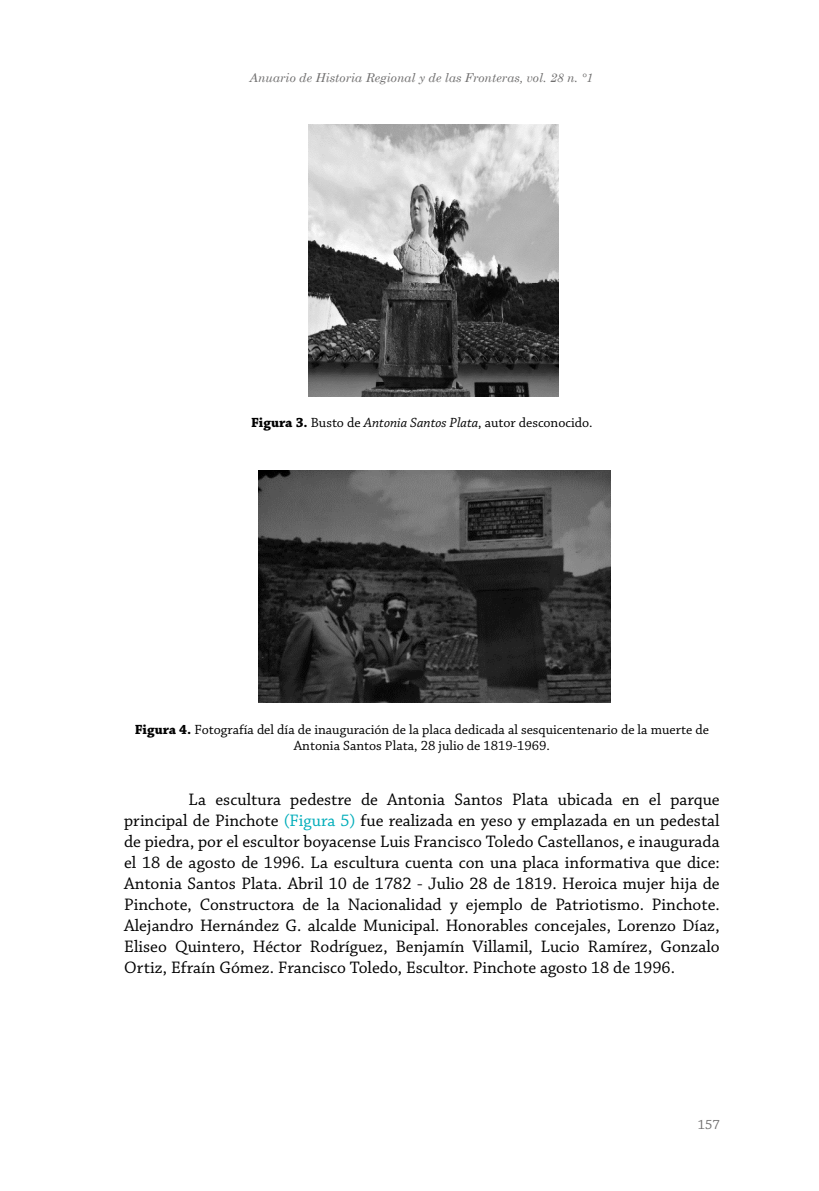
<style>
.page{position:relative;width:819px;height:1191px;background:#fff}
.page>*{position:absolute;margin:0;border:0;box-sizing:border-box;transform-origin:0 0}
.t1{font:17.5px/21px "Chaparral Pro";color:#000;text-align:justify}
.t2{font:14px/16.8px "Chaparral Pro";color:#000;text-align:center}
.t3{font:14px "Chaparral Pro";color:#706f6f}
.t4{font:italic 12.25px "Century Schoolbook";color:#706f6f}
.s1{font-weight:700}
.s2{font-style:italic}
.s3{color:#00adba}
</style>
<div class="page">
<img style="left:308px;top:124px;width:251px;height:272px">
<img style="left:258px;top:471px;width:352px;height:231px">
<p class="t4" style="left:249px;top:69px;width:345px">Anuario de Historia Regional y de las Fronteras, vol. 28 n. °1</p>
<p class="t2" style="left:251px;top:415px;width:343px"><span class="s1">Figura 3.</span> Busto de <span class="s2">Antonia Santos Plata</span>, autor desconocido.</p>
<p class="t2" style="left:135px;top:721px;width:575px"><span class="s1">Figura 4.</span> Fotografía del día de inauguración de la placa dedicada al sesquicentenario de la muerte de<br>Antonia Santos Plata, 28 julio de 1819-1969.</p>
<p class="t1" style="left:124px;top:789px;width:597px;text-indent:64px">La escultura pedestre de Antonia Santos Plata ubicada en el parque principal de Pinchote <span class="s3">(Figura 5)</span> fue realizada en yeso y emplazada en un pedestal de piedra, por el escultor boyacense Luis Francisco Toledo Castellanos, e inaugurada el 18 de agosto de 1996. La escultura cuenta con una placa informativa que dice:<br>Antonia Santos Plata. Abril 10 de 1782 - Julio 28 de 1819. Heroica mujer hija de Pinchote, Constructora de la Nacionalidad y ejemplo de Patriotismo. Pinchote.<br>Alejandro Hernández G. alcalde Municipal. Honorables concejales, Lorenzo Díaz, Eliseo Quintero, Héctor Rodríguez, Benjamín Villamil, Lucio Ramírez, Gonzalo Ortiz, Efraín Gómez. Francisco Toledo, Escultor. Pinchote agosto 18 de 1996.</p>
<p class="t3" style="left:697px;top:1117px;width:24px">157</p>
</div>
